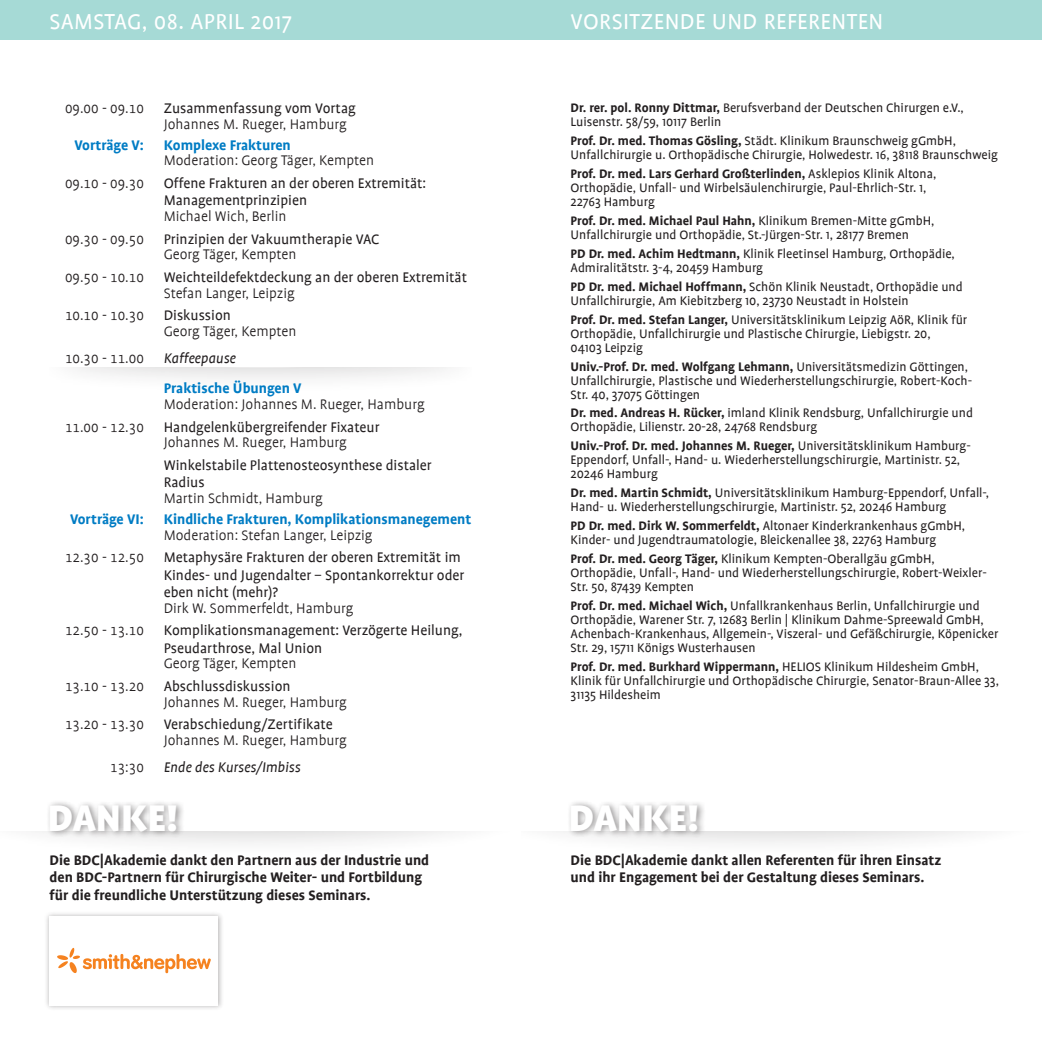
<style>
.page{position:relative;width:1042px;height:1042px;background:#fff}
.page>*{position:absolute;margin:0;border:0;box-sizing:border-box;transform-origin:0 0}
.t1{font:900 42px "Profile";color:#fff}
.t2{font:24.5px "Profile";letter-spacing:.015em;color:#fff}
.t3{font:15.75px/17.5px "Profile";color:#231f20}
.t4{font:300 15.75px "Profile";color:#231f20}
.t5{font:700 15.75px/17.5px "Profile";color:#231f20}
.t6{font:300 15.75px "Profile SC";color:#231f20}
.t7{font:700 15.75px "Profile";color:#007cc4}
.t8{font:italic 15.75px "Profile";color:#231f20}
.t9{font:14px/14px "Profile";color:#231f20}
.s1{font-weight:700}
</style>
<div class="page">
<div style="left:0;top:0;width:1042px;height:40px;background:#a6dad6"></div>
<div style="left:50px;top:367px;width:421px;height:23px;background:#231f20;opacity:.25"></div>
<svg style="left:56px;top:367px;width:410px;height:1px"></svg>
<div style="left:567px;top:799px;width:139px;height:39px;background:#231f20;opacity:.47"></div>
<div style="left:521px;top:831px;width:521px;height:27px;background:#231f20;opacity:.25"></div>
<div style="left:46px;top:799px;width:139px;height:39px;background:#231f20;opacity:.47"></div>
<div style="left:0;top:831px;width:521px;height:27px;background:#231f20;opacity:.25"></div>
<div style="left:44px;top:910px;width:180px;height:100px;background:#231f20;opacity:.33"></div>
<div style="left:50px;top:916px;width:168px;height:89px;background:#fff"></div>
<svg style="left:57px;top:948px;width:154px;height:25px"></svg>
<h2 class="t2" style="left:50px;top:9px;width:244px">SAMSTAG, 08. APRIL 2017</h2>
<h2 class="t2" style="left:570px;top:9px;width:314px">VORSITZENDE UND REFERENTEN</h2>
<p class="t6" style="left:65px;top:100px;width:80px">09.00 - 09.10</p>
<p class="t3" style="left:164px;top:100px;width:194px">Zusammenfassung vom Vortag</p>
<p class="t4" style="left:164px;top:116px;width:185px">Johannes M. Rueger, Hamburg</p>
<p class="t7" style="left:74px;top:136px;width:71px">Vorträge V:</p>
<p class="t7" style="left:164px;top:136px;width:129px">Komplexe Frakturen</p>
<p class="t4" style="left:164px;top:152px;width:212px">Moderation: Georg Täger, Kempten</p>
<p class="t6" style="left:65px;top:175px;width:80px">09.10 - 09.30</p>
<p class="t3" style="left:164px;top:174px;width:264px">Offene Frakturen an der oberen Extremität:<br>Managementprinzipien</p>
<p class="t4" style="left:164px;top:208px;width:124px">Michael Wich, Berlin</p>
<p class="t6" style="left:65px;top:231px;width:80px">09.30 - 09.50</p>
<p class="t3" style="left:164px;top:230px;width:217px">Prinzipien der Vakuumtherapie VAC</p>
<p class="t4" style="left:164px;top:246px;width:134px">Georg Täger, Kempten</p>
<p class="t6" style="left:65px;top:269px;width:80px">09.50 - 10.10</p>
<p class="t3" style="left:164px;top:268px;width:305px">Weichteildefektdeckung an der oberen Extremität</p>
<p class="t4" style="left:164px;top:285px;width:133px">Stefan Langer, Leipzig</p>
<p class="t6" style="left:65px;top:307px;width:80px">10.10 - 10.30</p>
<p class="t3" style="left:164px;top:306px;width:69px">Diskussion</p>
<p class="t4" style="left:164px;top:323px;width:134px">Georg Täger, Kempten</p>
<p class="t6" style="left:65px;top:350px;width:80px">10.30 - 11.00</p>
<p class="t8" style="left:164px;top:350px;width:74px">Kaffeepause</p>
<p class="t7" style="left:164px;top:380px;width:139px">Praktische Übungen V</p>
<p class="t4" style="left:164px;top:396px;width:262px">Moderation: Johannes M. Rueger, Hamburg</p>
<p class="t6" style="left:65px;top:419px;width:80px">11.00 - 12.30</p>
<p class="t3" style="left:164px;top:418px;width:217px">Handgelenkübergreifender Fixateur</p>
<p class="t4" style="left:164px;top:434px;width:185px">Johannes M. Rueger, Hamburg</p>
<p class="t3" style="left:164px;top:456px;width:269px">Winkelstabile Plattenosteosynthese distaler<br>Radius</p>
<p class="t4" style="left:164px;top:490px;width:160px">Martin Schmidt, Hamburg</p>
<p class="t7" style="left:70px;top:510px;width:75px">Vorträge VI:</p>
<p class="t7" style="left:164px;top:510px;width:309px">Kindliche Frakturen, Komplikationsmanegement</p>
<p class="t4" style="left:164px;top:527px;width:210px">Moderation: Stefan Langer, Leipzig</p>
<p class="t6" style="left:65px;top:549px;width:80px">12.30 - 12.50</p>
<p class="t3" style="left:164px;top:548px;width:302px">Metaphysäre Frakturen der oberen Extremität im<br>Kindes- und Jugendalter – Spontankorrektur oder eben nicht (mehr)?</p>
<p class="t4" style="left:164px;top:600px;width:191px">Dirk W. Sommerfeldt, Hamburg</p>
<p class="t6" style="left:65px;top:622px;width:80px">12.50 - 13.10</p>
<p class="t3" style="left:164px;top:622px;width:300px">Komplikationsmanagement: Verzögerte Heilung,<br>Pseudarthrose, Mal Union</p>
<p class="t4" style="left:164px;top:655px;width:134px">Georg Täger, Kempten</p>
<p class="t6" style="left:65px;top:678px;width:80px">13.10 - 13.20</p>
<p class="t3" style="left:164px;top:677px;width:128px">Abschlussdiskussion</p>
<p class="t4" style="left:164px;top:694px;width:185px">Johannes M. Rueger, Hamburg</p>
<p class="t6" style="left:65px;top:716px;width:80px">13.20 - 13.30</p>
<p class="t3" style="left:164px;top:716px;width:170px">Verabschiedung/Zertifikate</p>
<p class="t4" style="left:164px;top:732px;width:185px">Johannes M. Rueger, Hamburg</p>
<p class="t6" style="left:110px;top:759px;width:35px">13:30</p>
<p class="t8" style="left:164px;top:759px;width:138px">Ende des Kurses/Imbiss</p>
<p class="t9" style="left:570px;top:101px;width:395px"><span class="s1">Dr. rer. pol. Ronny Dittmar,</span> Berufsverband der Deutschen Chirurgen e.V.,<br>Luisenstr. 58/59, 10117 Berlin</p>
<p class="t9" style="left:570px;top:134px;width:429px"><span class="s1">Prof. Dr. med. Thomas Gösling,</span> Städt. Klinikum Braunschweig gGmbH,<br>Unfallchirurgie u. Orthopädische Chirurgie, Holwedestr. 16, 38118 Braunschweig</p>
<p class="t9" style="left:570px;top:166px;width:367px"><span class="s1">Prof. Dr. med. Lars Gerhard Großterlinden,</span> Asklepios Klinik Altona,<br>Orthopädie, Unfall- und Wirbelsäulenchirurgie, Paul-Ehrlich-Str. 1,<br>22763 Hamburg</p>
<p class="t9" style="left:570px;top:213px;width:365px"><span class="s1">Prof. Dr. med. Michael Paul Hahn,</span> Klinikum Bremen-Mitte gGmbH,<br>Unfallchirurgie und Orthopädie, St.-Jürgen-Str. 1, 28177 Bremen</p>
<p class="t9" style="left:570px;top:246px;width:386px"><span class="s1">PD Dr. med. Achim Hedtmann,</span> Klinik Fleetinsel Hamburg, Orthopädie,<br>Admiralitätstr. 3-4, 20459 Hamburg</p>
<p class="t9" style="left:570px;top:279px;width:394px"><span class="s1">PD Dr. med. Michael Hoffmann,</span> Schön Klinik Neustadt, Orthopädie und<br>Unfallchirurgie, Am Kiebitzberg 10, 23730 Neustadt in Holstein</p>
<p class="t9" style="left:570px;top:312px;width:398px"><span class="s1">Prof. Dr. med. Stefan Langer,</span> Universitätsklinikum Leipzig AöR, Klinik für<br>Orthopädie, Unfallchirurgie und Plastische Chirurgie, Liebigstr. 20,<br>04103 Leipzig</p>
<p class="t9" style="left:570px;top:359px;width:403px"><span class="s1">Univ.-Prof. Dr. med. Wolfgang Lehmann,</span> Universitätsmedizin Göttingen,<br>Unfallchirurgie, Plastische und Wiederherstellungschirurgie, Robert-Koch-<br>Str. 40, 37075 Göttingen</p>
<p class="t9" style="left:570px;top:406px;width:404px"><span class="s1">Dr. med. Andreas H. Rücker,</span> imland Klinik Rendsburg, Unfallchirurgie und<br>Orthopädie, Lilienstr. 20-28, 24768 Rendsburg</p>
<p class="t9" style="left:570px;top:439px;width:402px"><span class="s1">Univ.-Prof. Dr. med. Johannes M. Rueger,</span> Universitätsklinikum Hamburg-<br>Eppendorf, Unfall-, Hand- u. Wiederherstellungschirurgie, Martinistr. 52,<br>20246 Hamburg</p>
<p class="t9" style="left:570px;top:486px;width:420px"><span class="s1">Dr. med. Martin Schmidt,</span> Universitätsklinikum Hamburg-Eppendorf, Unfall-,<br>Hand- u. Wiederherstellungschirurgie, Martinistr. 52, 20246 Hamburg</p>
<p class="t9" style="left:570px;top:519px;width:396px"><span class="s1">PD Dr. med. Dirk W. Sommerfeldt,</span> Altonaer Kinderkrankenhaus gGmbH,<br>Kinder- und Jugendtraumatologie, Bleickenallee 38, 22763 Hamburg</p>
<p class="t9" style="left:570px;top:552px;width:418px"><span class="s1">Prof. Dr. med. Georg Täger,</span> Klinikum Kempten-Oberallgäu gGmbH,<br>Orthopädie, Unfall-, Hand- und Wiederherstellungschirurgie, Robert-Weixler-<br>Str. 50, 87439 Kempten</p>
<p class="t9" style="left:570px;top:599px;width:429px"><span class="s1">Prof. Dr. med. Michael Wich,</span> Unfallkrankenhaus Berlin, Unfallchirurgie und Orthopädie, Warener Str. 7, 12683 Berlin | Klinikum Dahme-Spreewald GmbH, Achenbach-Krankenhaus, Allgemein-, Viszeral- und Gefäßchirurgie, Köpenicker Str. 29, 15711 Königs Wusterhausen</p>
<p class="t9" style="left:570px;top:660px;width:430px"><span class="s1">Prof. Dr. med. Burkhard Wippermann,</span> HELIOS Klinikum Hildesheim GmbH,<br>Klinik für Unfallchirurgie und Orthopädische Chirurgie, Senator-Braun-Allee 33,<br>31135 Hildesheim</p>
<h1 class="t1" style="left:48px;top:794px;width:131px">DANKE!</h1>
<h1 class="t1" style="left:568px;top:794px;width:131px">DANKE!</h1>
<p class="t5" style="left:50px;top:851px;width:381px">Die BDC|Akademie dankt den Partnern aus der Industrie und den BDC-Partnern für Chirurgische Weiter- und Fortbildung für die freundliche Unterstützung dieses Seminars.</p>
<p class="t5" style="left:570px;top:851px;width:372px">Die BDC|Akademie dankt allen Referenten für ihren Einsatz und ihr Engagement bei der Gestaltung dieses Seminars.</p>
</div>
